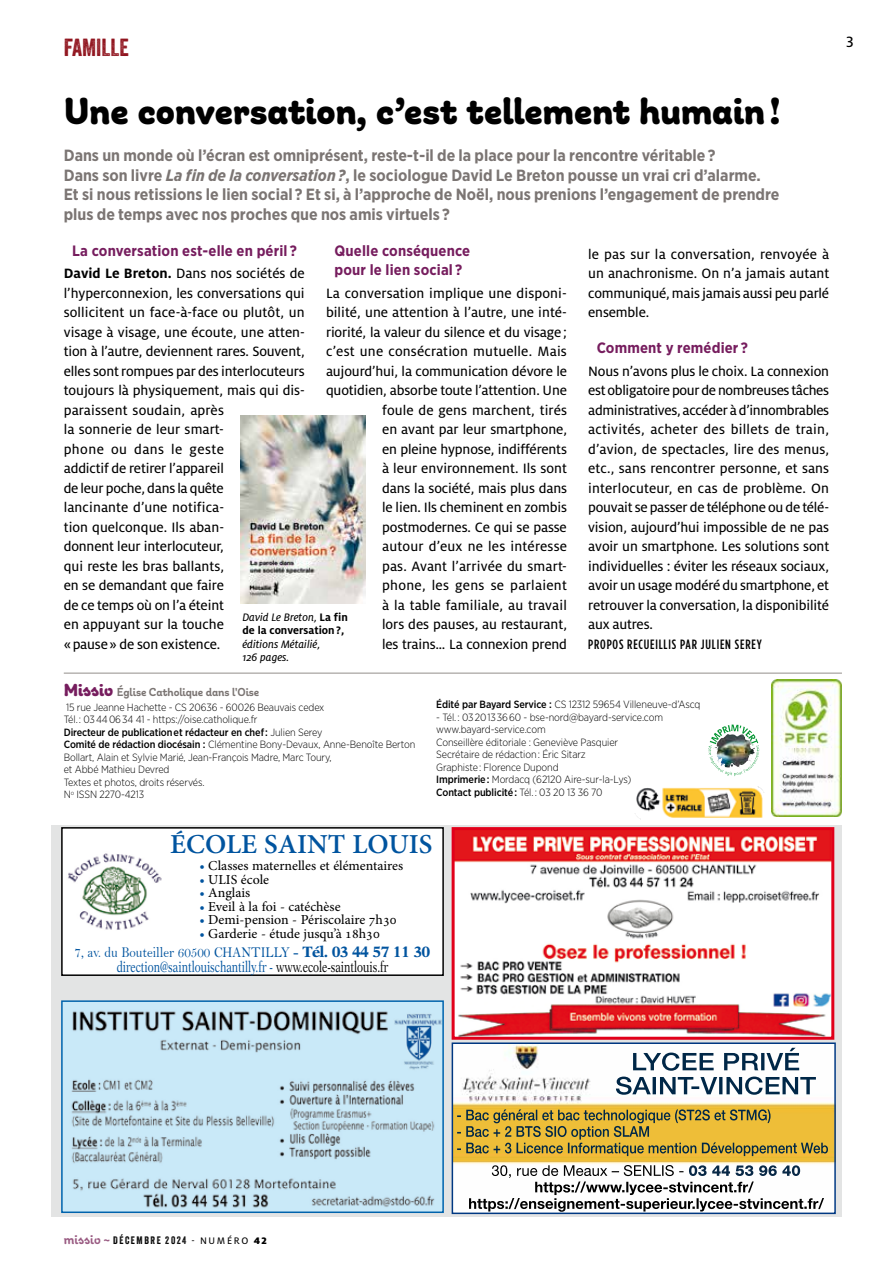
<style>
.page{position:relative;width:893px;height:1263px;background:#fff}
.page>*{position:absolute;margin:0;border:0;box-sizing:border-box;transform-origin:0 0}
.t1{font:45px/54px "Minion Pro";color:#000;text-align:center}
.t2{font:700 39px "Giulia Plain";color:#000}
.t3{font:700 27px "Adobe Hebrew";color:#00549f}
.t4{font:24px "Veneer";color:#90141e}
.t5{font:16.5px "Milo OT Text";color:#000}
.t6{font:700 16.2px/19.5px "Gotham Narrow";color:#7b7573}
.t7{font:15px/19.5px "Milo OT Text";letter-spacing:-.005em;color:#000;text-align:justify}
.t8{font:700 15px/19.5px "Gotham Narrow";letter-spacing:.01em;color:#761d5e}
.t9{font:15px "New Aster";color:#00549f;scale:.69 1}
.t10{font:15px "Bell";color:#00549f;scale:.87 1}
.t11{font:13.5px "Adobe Hebrew";color:#000}
.t12{font:500 13.5px "Gotham Condensed";letter-spacing:.06em;color:#000}
.t13{font:12px/13.5px "Milo OT Text Ita";color:#000}
.t14{font:12px "Giulia Plain";letter-spacing:-.01em;color:#7b7573}
.t15{font:700 12px "Milo OT";color:#000}
.t16{font:300 10.5px/12.5px "Gotham Narrow";letter-spacing:-.01em;color:#000}
.t17{font:10.5px "Veneer";letter-spacing:.15em;color:#000}
.s1{font-style:italic}
.s2{font-family:"Milo OT";font-weight:700}
.s3{font-family:"Giulia";font-weight:700;font-size:18px;color:#761d5e}
.s4{font-weight:500}
.s5{color:#00549f}
.s6{font-family:"New Aster";font-weight:700}
.s7{color:#000}
.s8{font-family:"Giulia";font-size:13.5px;color:#9a5c83}
.s9{font-family:"Milo OT Text"}
.s10{font-family:"Milo OT";font-weight:900}
</style>
<div class="page">
<img style="left:708px;top:724px;width:51px;height:52px">
<img style="left:635px;top:786px;width:129px;height:34px">
<img style="left:771px;top:679px;width:70px;height:137px">
<img style="left:241px;top:415px;width:124px;height:189px">
<hr style="left:64px;top:673px;width:778px;height:1px;background:#938e8b">
<div style="left:51px;top:825px;width:791px;height:391px;background:#e3e4e4"></div>
<img style="left:456px;top:831px;width:374px;height:205px">
<div style="left:452px;top:827px;width:382px;height:213px;border:3px solid #e2001a"></div>
<img style="left:455px;top:1045px;width:378px;height:166px">
<div style="left:452px;top:1042px;width:384px;height:172px;border:2px solid #003882"></div>
<img style="left:64px;top:1003px;width:377px;height:207px">
<div style="left:61px;top:1000px;width:383px;height:213px;border:2px solid #0063ac"></div>
<div style="left:62px;top:828px;width:381px;height:147px;background:#fff"></div>
<div style="left:61px;top:827px;width:383px;height:149px;border:2px solid #000"></div>
<img style="left:68px;top:853px;width:94px;height:77px">
<h3 class="t4" style="left:64px;top:33px;width:66px">FAMILLE</h3>
<p class="t5" style="left:846px;top:33px;width:9px">3</p>
<h2 class="t2" style="left:64px;top:88px;width:718px">Une conversation, c’est tellement humain!</h2>
<p class="t6" style="left:64px;top:146px;width:717px">Dans un monde où l’écran est omniprésent, reste-t-il de la place pour la rencontre véritable ?<br>Dans son livre <span class="s1">La fin de la conversation ?</span>, le sociologue David Le Breton pousse un vrai cri d’alarme.<br>Et si nous retissions le lien social ? Et si, à l’approche de Noël, nous prenions l’engagement de prendre plus de temps avec nos proches que nos amis virtuels ?</p>
<p class="t8" style="left:72px;top:241px;width:226px">La conversation est-elle en péril ?</p>
<p class="t7" style="left:64px;top:264px;width:243px;text-align:left"><span class="s2">David Le Breton.</span> Dans nos sociétés de l’hyperconnexion, les conversations qui sollicitent un face-à-face ou plutôt, un visage à visage, une écoute, une atten&shy;tion à l’autre, deviennent rares. Souvent, elles sont rompues par des interlocuteurs toujours là physiquement, mais qui dis&shy;paraissent soudain, après<br>la sonnerie de leur smart-<br>phone ou dans le geste<br>addictif de retirer l’appareil<br>de leur poche, dans la quête<br>lancinante d’une notifica-<br>tion quelconque. Ils aban-<br>donnent leur interlocuteur,<br>qui reste les bras ballants,<br>en se demandant que faire<br>de ce temps où on l’a éteint<br>en appuyant sur la touche<br>«pause» de son existence.</p>
<p class="t8" style="left:334px;top:241px;width:137px">Quelle conséquence pour le lien social ?</p>
<p class="t7" style="left:326px;top:283px;width:243px;text-align:right">La conversation implique une disponi&shy;bilité, une attention à l’autre, une inté&shy;riorité, la valeur du silence et du visage; c’est une consécration mutuelle. Mais aujourd’hui, la communication dévore le quotidien, absorbe toute l’attention. Une foule de gens marchent, tirés<br>en avant par leur smartphone,<br>en pleine hypnose, indifférents<br>à leur environnement. Ils sont<br>dans la société, mais plus dans<br>le lien. Ils cheminent en zombis postmodernes. Ce qui se passe<br>autour d’eux ne les intéresse<br>pas. Avant l’arrivée du smart-<br>phone, les gens se parlaient<br>à la table familiale, au travail<br>lors des pauses, au restaurant,<br>les trains… La connexion prend</p>
<p class="t7" style="left:588px;top:244px;width:243px">le pas sur la conversation, renvoyée à un anachronisme. On n’a jamais autant communiqué, mais jamais aussi peu parlé ensemble.</p>
<p class="t8" style="left:597px;top:338px;width:153px">Comment y remédier ?</p>
<p class="t7" style="left:588px;top:361px;width:243px">Nous n’avons plus le choix. La connexion est obligatoire pour de nombreuses tâches administratives, accéder à d’innombrables activités, acheter des billets de train, d’avion, de spectacles, lire des menus, etc., sans rencontrer personne, et sans interlocuteur, en cas de problème. On pouvait se passer de téléphone ou de télé&shy;vision, aujourd’hui impossible de ne pas avoir un smartphone. Les solutions sont individuelles : éviter les réseaux sociaux, avoir un usage modéré du smartphone, et retrouver la conversation, la disponibilité aux autres.</p>
<p class="t12" style="left:588px;top:636px;width:175px">PROPOS RECUEILLIS PAR JULIEN SEREY</p>
<p class="t13" style="left:242px;top:610px;width:107px">David Le Breton, <span class="s2">La fin</span></p>
<p class="t15" style="left:242px;top:624px;width:103px">de la conversation?,</p>
<p class="t13" style="left:242px;top:637px;width:80px">éditions Métailié,<br>126 pages.</p>
<h1 class="t1" style="left:171px;top:610px;width:555px">12106 - Journal Pays de France<br>Page 3</h1>
<p class="t14" style="left:64px;top:685px;width:197px"><span class="s3">Missio</span> Église Catholique dans l'Oise</p>
<p class="t16" style="left:64px;top:701px;width:353px">15 rue Jeanne Hachette - CS 20636 - 60026 Beauvais cedex<br>Tél. : 03 44 06 34 41 - https://oise.catholique.fr<br><span class="s4">Directeur de publication et rédacteur en chef :</span> Julien Serey<br><span class="s4">Comité de rédaction diocésain :</span> Clémentine Bony-Devaux, Anne-Benoîte Berton Bollart, Alain et Sylvie Marié, Jean-François Madre, Marc Toury,<br>et Abbé Mathieu Devred<br>Textes et photos, droits réservés.<br>N<sup>o</sup> ISSN 2270-4213</p>
<p class="t16" style="left:436px;top:698px;width:266px"><span class="s4">Édité par Bayard Service :</span> CS 12312 59654 Villeneuve-d’Ascq</p>
<p class="t16" style="left:436px;top:711px;width:228px">- Tél. : 03 20 13 36 60 - bse-nord@bayard-service.com www.bayard-service.com<br>Conseillère éditoriale : Geneviève Pasquier Secrétaire de rédaction : Éric Sitarz<br>Graphiste : Florence Dupond<br><span class="s4">Imprimerie :</span> Mordacq (62120 Aire-sur-la-Lys)<br><span class="s4">Contact publicité :</span> Tél. : 03 20 13 36 70</p>
<h3 class="t3" style="left:170px;top:827px;width:264px">ÉCOLE SAINT LOUIS</h3>
<p class="t11" style="left:199px;top:858px;width:205px"><span class="s5">•</span> Classes maternelles et élémentaires</p>
<p class="t11" style="left:199px;top:871px;width:71px"><span class="s5">•</span> ULIS école</p>
<p class="t11" style="left:199px;top:885px;width:52px"><span class="s5">•</span> Anglais</p>
<p class="t11" style="left:199px;top:898px;width:143px"><span class="s5">•</span> Eveil à la foi - catéchèse</p>
<p class="t11" style="left:199px;top:912px;width:199px"><span class="s5">•</span> Demi-pension - Périscolaire 7h30</p>
<p class="t11" style="left:199px;top:925px;width:182px"><span class="s5">•</span> Garderie - étude jusqu’à 18h30</p>
<p class="t10" style="left:75px;top:943px;width:410px">7, av. du Bouteiller 60500 CHANTILLY - <span class="s6">Tél. 03 44 57 11 30</span></p>
<p class="t9" style="left:117px;top:957px;width:395px">direction@saintlouischantilly.fr - <span class="s7">www.ecole-saintlouis.fr</span></p>
<p class="t17" style="left:64px;top:1234px;width:205px"><span class="s8">missio ~</span> DÉCEMBRE 2024 <span class="s9">- NUMÉRO</span> <span class="s10">42</span></p>
</div>
